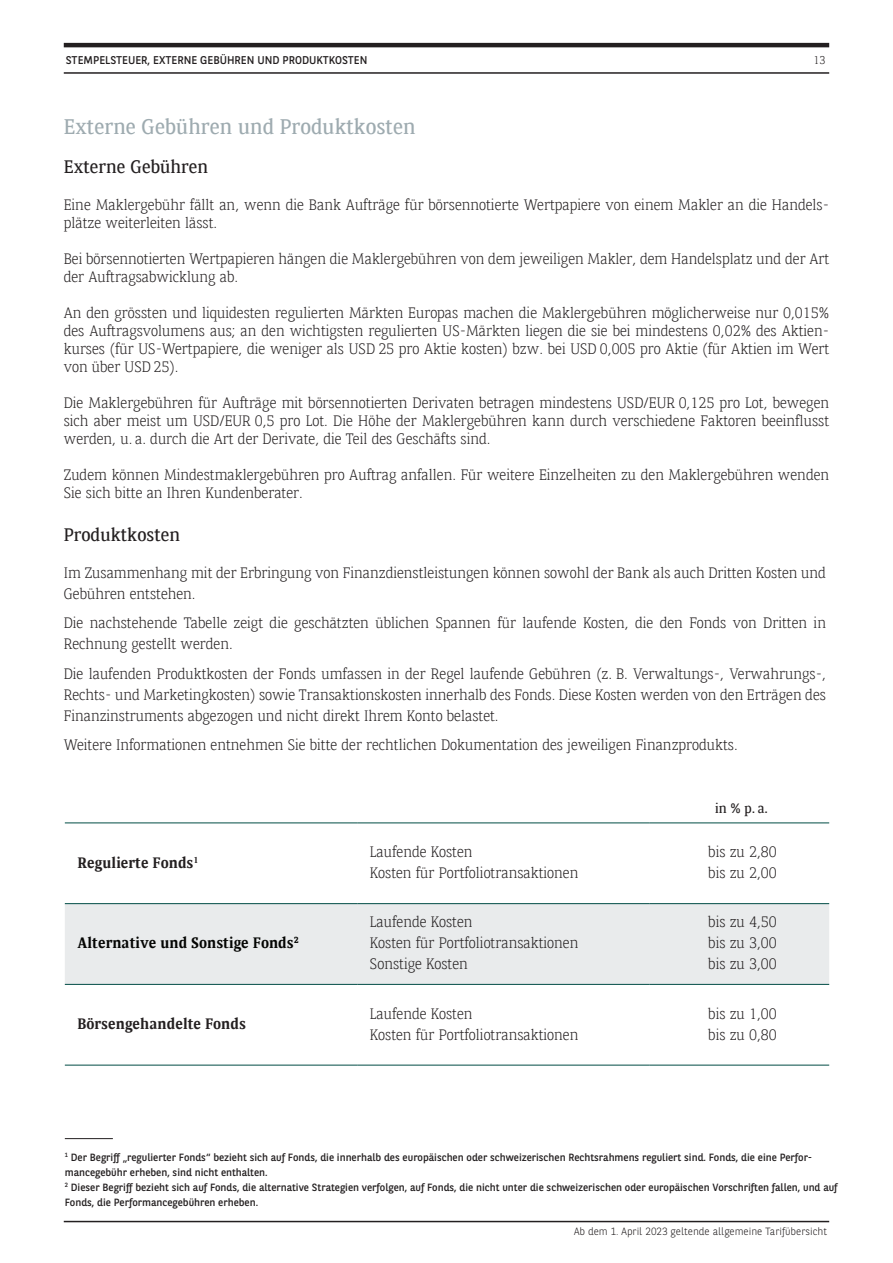
<style>
.page{position:relative;width:893px;height:1263px;background:#fff}
.page>*{position:absolute;margin:0;border:0;box-sizing:border-box;transform-origin:0 0}
.Sous-titres{font:21px "BNPP Serif";color:#9eabb0}
.Paragraphe{font:18px "BNPP Serif";color:#231f20}
.Paragraphe-2{font:300 15px/21px "BNPP Serif";color:#231f20}
.Paragraphe-3{font:700 15px "BNPP Serif";color:#231f20}
.Paragraphe-4{font:700 15px "BNPP Serif";color:#040503}
.Paragraphe-5{font:13.5px "BNPP Serif";color:#231f20}
.puces_carrées_rouges{font:11.25px "BNPP Sans";color:#231f20}
.t1{font:300 11.25px "BNPP Serif";color:#231f20}
.t2{font:10.5px/15px "BNPP Sans";color:#231f20}
.t3{font:300 10.5px "BNPP Sans";color:#231f20}
</style>
<div class="page">
<hr style="left:64px;top:43px;width:765px;height:4px;background:#231f20">
<hr style="left:64px;top:72px;width:765px;height:2px;background:#231f20">
<hr style="left:64px;top:1221px;width:765px;height:1px;background:#231f20">
<hr style="left:65px;top:1138px;width:48px;height:1px;background:#231f20">
<svg style="left:65px;top:1064px;width:764px;height:1px"></svg>
<div style="left:65px;top:904px;width:764px;height:80px;background:#e9ebec"></div>
<hr style="left:65px;top:984px;width:292px;height:1px;background:#004c45">
<hr style="left:357px;top:984px;width:292px;height:1px;background:#004c45">
<hr style="left:649px;top:984px;width:180px;height:1px;background:#004c45">
<hr style="left:65px;top:1065px;width:292px;height:1px;background:#004c45">
<hr style="left:357px;top:1065px;width:292px;height:1px;background:#004c45">
<hr style="left:649px;top:1065px;width:180px;height:1px;background:#004c45">
<hr style="left:65px;top:823px;width:292px;height:1px;background:#004c45">
<hr style="left:357px;top:823px;width:292px;height:1px;background:#004c45">
<hr style="left:649px;top:823px;width:180px;height:1px;background:#004c45">
<hr style="left:65px;top:903px;width:292px;height:1px;background:#004c45">
<hr style="left:357px;top:903px;width:292px;height:1px;background:#004c45">
<hr style="left:649px;top:903px;width:180px;height:1px;background:#004c45">
<p class="puces_carrées_rouges" style="left:66px;top:53px;width:303px">STEMPELSTEUER, EXTERNE GEBÜHREN UND PRODUKTKOSTEN</p>
<p class="Sous-titres" style="left:64px;top:111px;width:353px">Externe Gebühren und Produktkosten</p>
<p class="Paragraphe" style="left:64px;top:153px;width:146px">Externe Gebühren</p>
<p class="t1" style="left:813px;top:52px;width:13px">13</p>
<p class="Paragraphe-2" style="left:64px;top:194px;width:767px;line-height:18px">Eine Maklergebühr fällt an, wenn die Bank Aufträge für börsennotierte Wertpapiere von einem Makler an die Handels&shy;plätze weiterleiten lässt.</p>
<p class="Paragraphe-2" style="left:64px;top:248px;width:767px;line-height:18px">Bei börsennotierten Wertpapieren hängen die Maklergebühren von dem jeweiligen Makler, dem Handelsplatz und der Art der Auftragsabwicklung ab.</p>
<p class="Paragraphe-2" style="left:64px;top:302px;width:767px;line-height:18px;text-align:justify">An den grössten und liquidesten regulierten Märkten Europas machen die Maklergebühren möglicherweise nur 0,015% des Auftragsvolumens aus; an den wichtigsten regulierten US-Märkten liegen die sie bei mindestens 0,02% des Aktien&shy;kurses (für US-Wertpapiere, die weniger als USD 25 pro Aktie kosten) bzw. bei USD 0,005 pro Aktie (für Aktien im Wert von über USD 25).</p>
<p class="Paragraphe-2" style="left:64px;top:392px;width:767px;line-height:18px;text-align:justify">Die Maklergebühren für Aufträge mit börsennotierten Derivaten betragen mindestens USD/EUR 0,125 pro Lot, bewegen sich aber meist um USD/EUR 0,5 pro Lot. Die Höhe der Maklergebühren kann durch verschiedene Faktoren beeinflusst werden, u. a. durch die Art der Derivate, die Teil des Geschäfts sind.</p>
<p class="Paragraphe-2" style="left:64px;top:464px;width:767px;line-height:18px">Zudem können Mindestmaklergebühren pro Auftrag anfallen. Für weitere Einzelheiten zu den Maklergebühren wenden<br>Sie sich bitte an Ihren Kundenberater.</p>
<p class="Paragraphe" style="left:64px;top:521px;width:118px">Produktkosten</p>
<p class="Paragraphe-2" style="left:64px;top:561px;width:764px">Im Zusammenhang mit der Erbringung von Finanzdienstleistungen können sowohl der Bank als auch Dritten Kosten und<br>Gebühren entstehen.</p>
<p class="Paragraphe-2" style="left:64px;top:611px;width:764px">Die nachstehende Tabelle zeigt die geschätzten üblichen Spannen für laufende Kosten, die den Fonds von Dritten in<br>Rechnung gestellt werden.</p>
<p class="Paragraphe-2" style="left:64px;top:662px;width:764px;text-align:justify">Die laufenden Produktkosten der Fonds umfassen in der Regel laufende Gebühren (z. B. Verwaltungs-, Verwahrungs-, Rechts- und Marketingkosten) sowie Transaktionskosten innerhalb des Fonds. Diese Kosten werden von den Erträgen des Finanzinstruments abgezogen und nicht direkt Ihrem Konto belastet.</p>
<p class="Paragraphe-2" style="left:64px;top:733px;width:675px">Weitere Informationen entnehmen Sie bitte der rechtlichen Dokumentation des jeweiligen Finanzprodukts.</p>
<p class="Paragraphe-5" style="left:715px;top:798px;width:55px">in % p. a.</p>
<p class="Paragraphe-3" style="left:78px;top:851px;width:123px">Regulierte Fonds<sup>1</sup></p>
<p class="Paragraphe-2" style="left:370px;top:840px;width:210px">Laufende Kosten<br>Kosten für Portfoliotransaktionen</p>
<p class="Paragraphe-2" style="left:708px;top:840px;width:70px">bis zu 2,80 bis zu 2,00</p>
<p class="Paragraphe-4" style="left:78px;top:932px;width:223px">Alternative und Sonstige Fonds<sup>2</sup></p>
<p class="Paragraphe-2" style="left:370px;top:910px;width:210px">Laufende Kosten<br>Kosten für Portfoliotransaktionen<br>Sonstige Kosten</p>
<p class="Paragraphe-2" style="left:708px;top:910px;width:70px;text-align:justify">bis zu 4,50 bis zu 3,00 bis zu 3,00</p>
<p class="Paragraphe-3" style="left:78px;top:1013px;width:170px">Börsengehandelte Fonds</p>
<p class="Paragraphe-2" style="left:370px;top:1002px;width:210px">Laufende Kosten<br>Kosten für Portfoliotransaktionen</p>
<p class="Paragraphe-2" style="left:708px;top:1002px;width:70px">bis zu 1,00 bis zu 0,80</p>
<p class="t2" style="left:65px;top:1149px;width:749px"><sup>1</sup> Der Begriff „regulierter Fonds“ bezieht sich auf Fonds, die innerhalb des europäischen oder schweizerischen Rechtsrahmens reguliert sind. Fonds, die eine Perfor&shy;mancegebühr erheben, sind nicht enthalten.</p>
<p class="t2" style="left:65px;top:1179px;width:774px"><sup>2</sup> Dieser Begriff bezieht sich auf Fonds, die alternative Strategien verfolgen, auf Fonds, die nicht unter die schweizerischen oder europäischen Vorschriften fallen, und auf<br>Fonds, die Performancegebühren erheben.</p>
<p class="t3" style="left:574px;top:1224px;width:255px">Ab dem 1. April 2023 geltende allgemeine Tarifübersicht</p>
</div>
